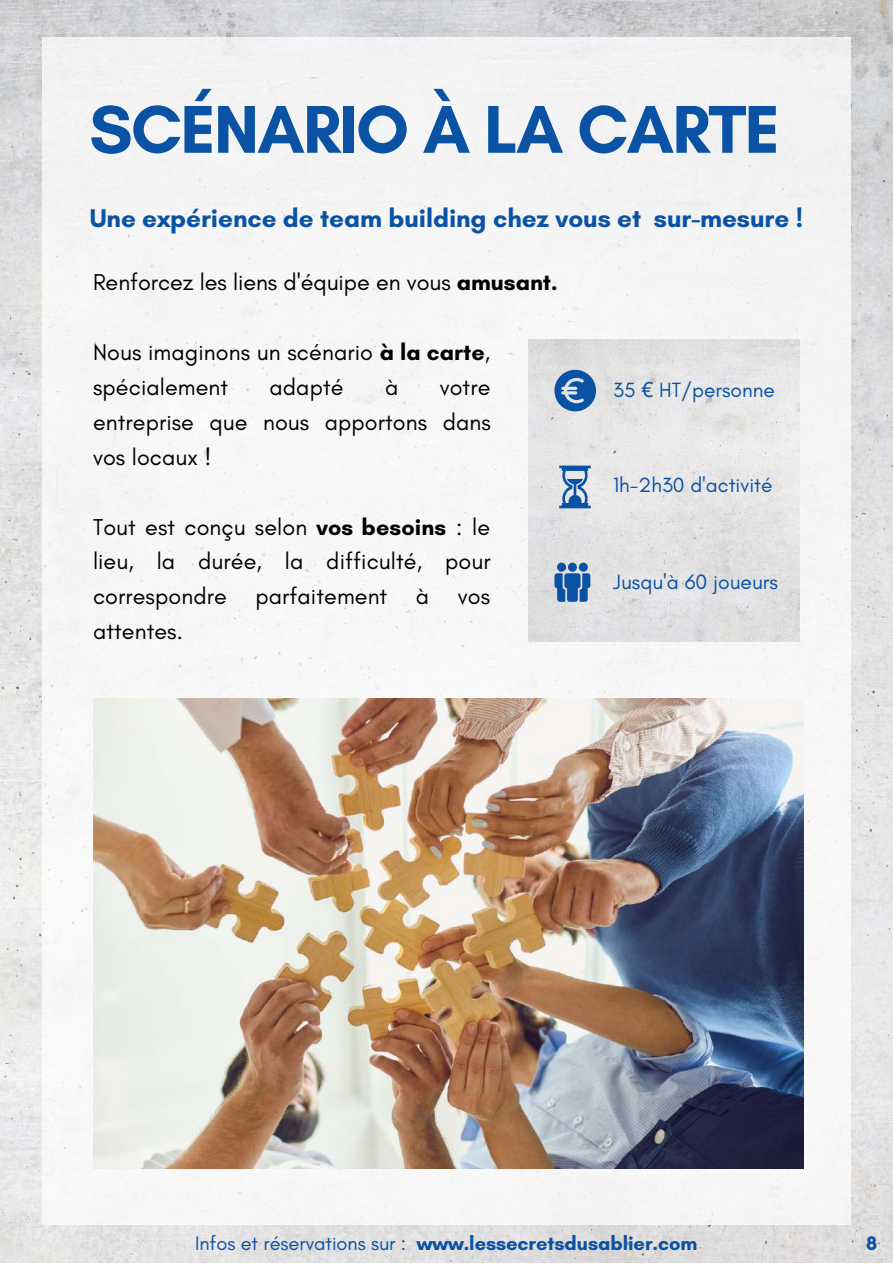
<style>
.page{position:relative;width:893px;height:1264px;background:#fff}
.page>*{position:absolute;margin:0;border:0;box-sizing:border-box;transform-origin:0 0}
.t1{font:700 68.85px "Glacial Indifference";letter-spacing:-.025em;color:#0a52a4}
.t2{font:700 26.1px "Glacial Indifference";letter-spacing:-.005em;color:#0a52a4}
.t3{font:23.4px "Glacial Indifference";letter-spacing:-.005em;color:#000}
.t4{font:23.25px/34.8px "Glacial Indifference";letter-spacing:.005em;color:#000;text-align:justify}
.t5{font:21.15px "Glacial Indifference";color:#0a52a4}
.t6{font:21px "Glacial Indifference";color:#0a52a4}
.t7{font:700 20.1px "Glacial Indifference";letter-spacing:-.005em;color:#0a52a4}
.s1{font-weight:700}
.s2{font-family:"Noto Sans"}
.s3{font-weight:400}
</style>
<div class="page">
<img style="left:0;top:0;width:892px;height:1262px">
<div style="left:42px;top:38px;width:808px;height:1186px;background:#f6f6f7"></div>
<img style="left:529px;top:339px;width:270px;height:303px">
<svg style="left:559px;top:465px;width:31px;height:43px"></svg>
<svg style="left:554px;top:562px;width:36px;height:39px"></svg>
<svg style="left:554px;top:370px;width:42px;height:41px;background:#5684ba"></svg>
<img style="left:93px;top:698px;width:710px;height:470px">
<h1 class="t1" style="left:89px;top:87px;width:692px">SCÉNARIO À LA CARTE</h1>
<p class="t2" style="left:90px;top:202px;width:714px">Une expérience de team building chez vous et sur-mesure !</p>
<p class="t3" style="left:93px;top:268px;width:466px">Renforcez les liens d'équipe en vous <span class="s1">amusant.</span></p>
<p class="t4" style="left:93px;top:335px;width:399px">Nous imaginons un scénario <span class="s1">à la carte</span>, spécialement</p>
<p class="t4" style="left:269px;top:369px;width:76px">adapté</p>
<p class="t4" style="left:385px;top:369px;width:15px">à</p>
<p class="t4" style="left:93px;top:369px;width:399px;text-indent:346px">votre entreprise que nous apportons dans vos locaux !</p>
<p class="t4" style="left:93px;top:509px;width:399px">Tout est conçu selon <span class="s1">vos besoins</span> : le lieu, la durée, la difficulté, pour correspondre parfaitement à vos attentes.</p>
<p class="t6" style="left:613px;top:377px;width:163px">35 <span class="s2">€</span> HT/personne</p>
<p class="t6" style="left:613px;top:472px;width:161px">1h-2h30 d'activité</p>
<p class="t5" style="left:613px;top:569px;width:166px">Jusqu'à 60 joueurs</p>
<p class="t7" style="left:195px;top:1230px;width:504px"><span class="s3">Infos et réservations sur :</span> www.lessecretsdusablier.com</p>
<p class="t7" style="left:866px;top:1230px;width:13px">8</p>
</div>
